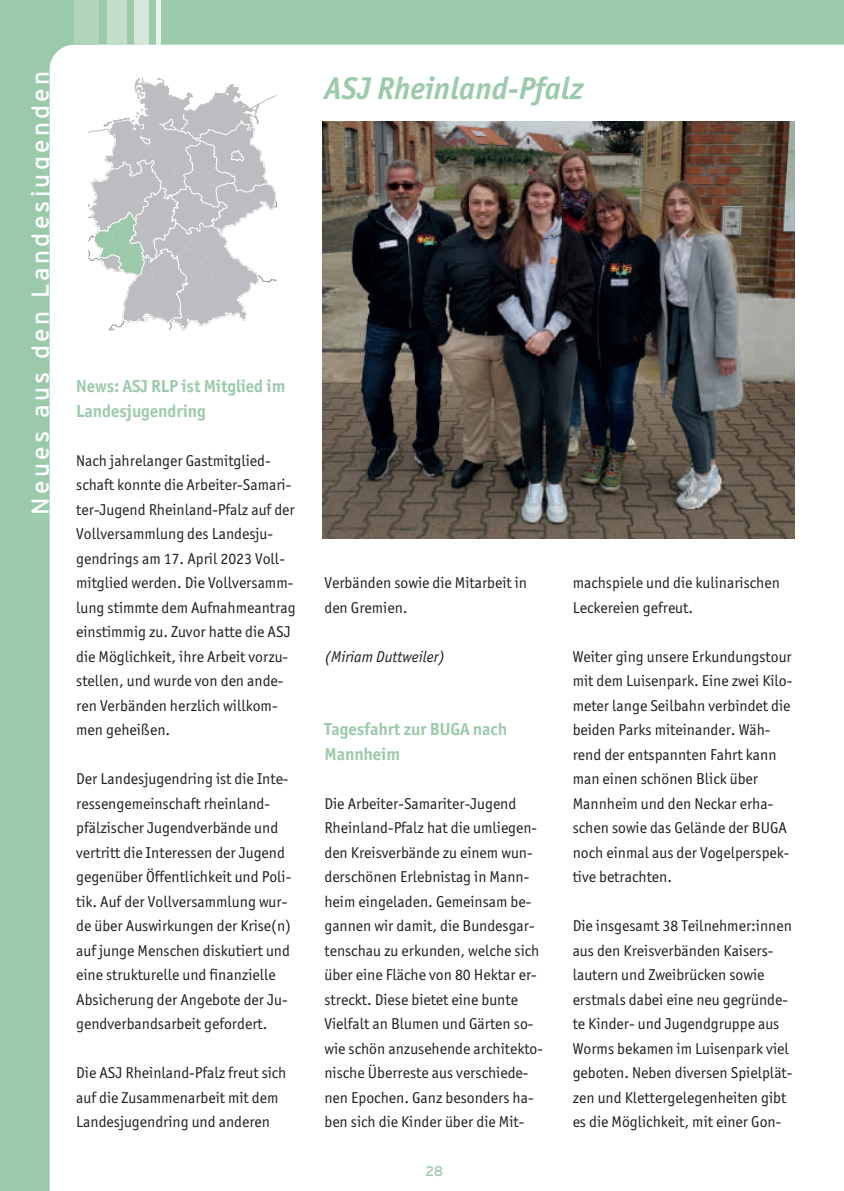
<style>
.page{position:relative;width:844px;height:1191px;background:#fff}
.page>*{position:absolute;margin:0;border:0;box-sizing:border-box;transform-origin:0 0}
.t1{font:italic 700 31.5px "Officina Sans ITC Pro";color:#9bcaaa}
.t2{font:24.5px "Interstate";letter-spacing:.13em;color:#fff}
.t3{font:700 17.5px/24.5px "Officina Sans ITC Pro";letter-spacing:-.005em;color:#9bcaaa}
.t4{font:15.75px/24.5px "Officina Sans ITC Pro";color:#231f20}
.t5{font:italic 15.75px "Officina Sans ITC Pro";color:#231f20}
.t6{font:14px "Interstate";color:#9bcaaa}
</style>
<div class="page">
<div style="left:0;top:0;width:843px;height:1191px;background:#9bcaaa"></div>
<div style="left:50px;top:45px;width:793px;height:1146px;background:#fff"></div>
<hr style="left:843px;top:0;width:1px;height:45px;background:#9bcaaa">
<div style="left:74px;top:0;width:25px;height:45px;background:#afd4b9"></div>
<div style="left:107px;top:0;width:19px;height:45px;background:#c2ddc9"></div>
<div style="left:134px;top:0;width:15px;height:45px;background:#d4e7d8"></div>
<div style="left:156px;top:0;width:5px;height:45px;background:#e9f3eb"></div>
<svg style="left:87px;top:78px;width:190px;height:253px"></svg>
<img style="left:322px;top:122px;width:471px;height:416px">
<h2 class="t2" style="left:31px;top:514px;width:445px;rotate:-90deg">Neues aus den Landesjugenden</h2>
<h1 class="t1" style="left:324px;top:76px;width:260px">ASJ Rheinland-Pfalz</h1>
<p class="t3" style="left:76px;top:375px;width:210px">News: ASJ RLP ist Mitglied im<br>Landesjugendring</p>
<p class="t4" style="left:76px;top:449px;width:221px">Nach jahrelanger Gastmitglied&shy;schaft konnte die Arbeiter-Samari&shy;ter-Jugend Rheinland-Pfalz auf der<br>Vollversammlung des Landesju&shy;gendrings am 17. April 2023 Voll&shy;mitglied werden. Die Vollversamm&shy;lung stimmte dem Aufnahmeantrag einstimmig zu. Zuvor hatte die ASJ die Möglichkeit, ihre Arbeit vorzu&shy;stellen, und wurde von den ande&shy;ren Verbänden herzlich willkom&shy;men geheißen.</p>
<p class="t4" style="left:76px;top:768px;width:216px">Der Landesjugendring ist die Inte&shy;ressengemeinschaft rheinland&shy;pfälzischer Jugendverbände und vertritt die Interessen der Jugend gegenüber Öffentlichkeit und Poli&shy;tik. Auf der Vollversammlung wur&shy;de über Auswirkungen der Krise(n) auf junge Menschen diskutiert und eine strukturelle und finanzielle Absicherung der Angebote der Ju&shy;gendverbandsarbeit gefordert.</p>
<p class="t4" style="left:76px;top:1062px;width:212px">Die ASJ Rheinland-Pfalz freut sich auf die Zusammenarbeit mit dem<br>Landesjugendring und anderen</p>
<p class="t4" style="left:324px;top:572px;width:204px">Verbänden sowie die Mitarbeit in den Gremien.</p>
<p class="t5" style="left:324px;top:650px;width:122px">(Miriam Duttweiler)</p>
<p class="t4" style="left:572px;top:572px;width:209px">machspiele und die kulinarischen<br>Leckereien gefreut.</p>
<p class="t4" style="left:572px;top:645px;width:221px">Weiter ging unsere Erkundungstour mit dem Luisenpark. Eine zwei Kilo&shy;meter lange Seilbahn verbindet die beiden Parks miteinander. Wäh&shy;rend der entspannten Fahrt kann man einen schönen Blick über<br>Mannheim und den Neckar erha&shy;schen sowie das Gelände der BUGA noch einmal aus der Vogelperspek&shy;tive betrachten.</p>
<p class="t4" style="left:572px;top:915px;width:221px">Die insgesamt 38 Teilnehmer:innen aus den Kreisverbänden Kaisers&shy;lautern und Zweibrücken sowie erstmals dabei eine neu gegründe&shy;te Kinder- und Jugendgruppe aus Worms bekamen im Luisenpark viel geboten. Neben diversen Spielplät&shy;zen und Klettergelegenheiten gibt es die Möglichkeit, mit einer Gon-</p>
<p class="t3" style="left:324px;top:718px;width:184px">Tagesfahrt zur BUGA nach<br>Mannheim</p>
<p class="t4" style="left:324px;top:792px;width:220px">Die Arbeiter-Samariter-Jugend Rheinland-Pfalz hat die umliegen&shy;den Kreisverbände zu einem wun&shy;derschönen Erlebnistag in Mann&shy;heim eingeladen. Gemeinsam be&shy;gannen wir damit, die Bundesgar&shy;tenschau zu erkunden, welche sich über eine Fläche von 80 Hektar er&shy;streckt. Diese bietet eine bunte Vielfalt an Blumen und Gärten so&shy;wie schön anzusehende architekto&shy;nische Überreste aus verschiede&shy;nen Epochen. Ganz besonders ha&shy;ben sich die Kinder über die Mit-</p>
<p class="t6" style="left:425px;top:1166px;width:19px">28</p>
</div>
